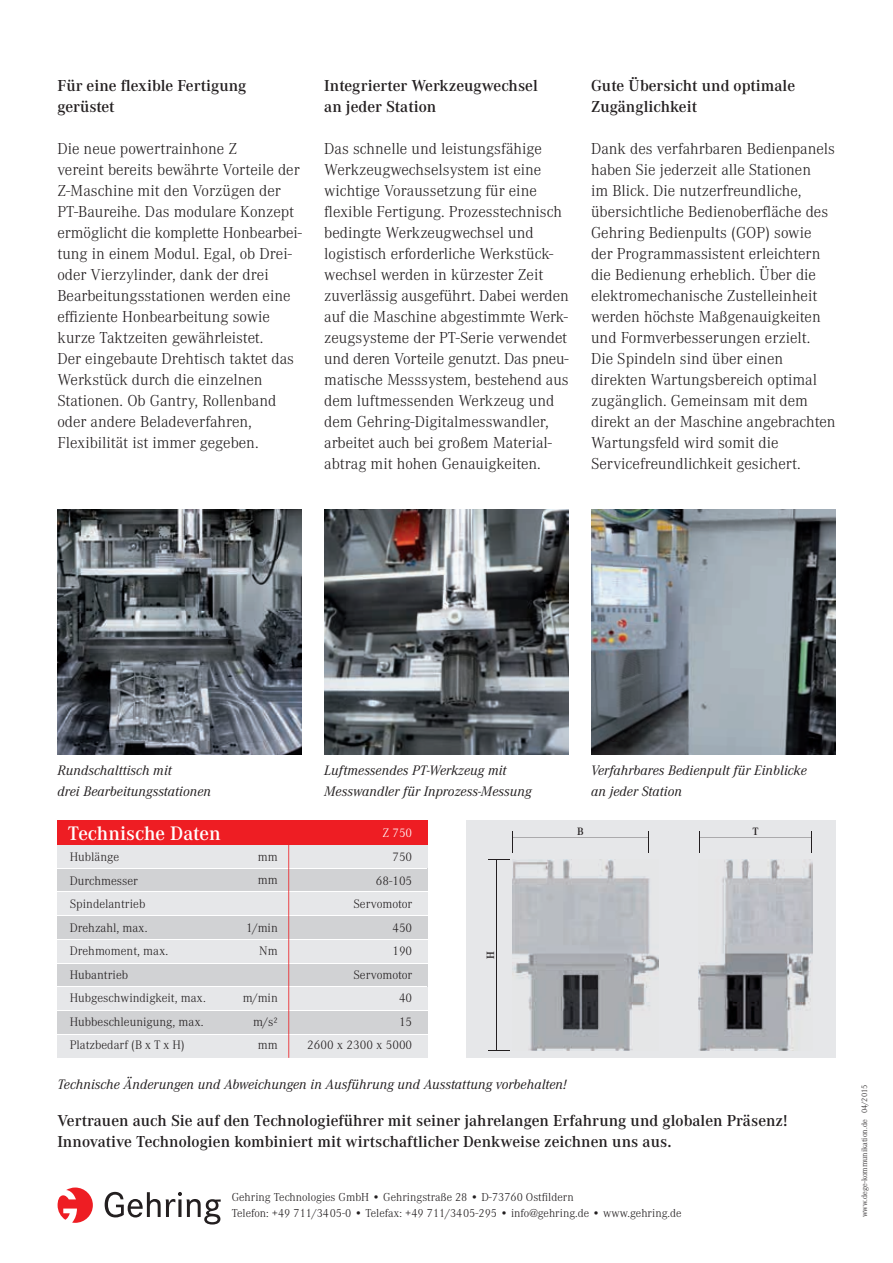
<style>
.page{position:relative;width:893px;height:1263px;background:#fff}
.page>*{position:absolute;margin:0;border:0;box-sizing:border-box;transform-origin:0 0}
.t1{font:600 20.25px "Corporate A";color:#fff}
.t2{font:300 16.5px/21px "Corporate A";color:#231f20}
.t3{font:600 16.5px/21px "Corporate A";color:#231f20}
.t4{font:italic 14.25px/21px "Corporate A";letter-spacing:.005em;color:#231f20}
.t5{font:300 12.9px/23.5px "Corporate A";color:#231f20;text-align:right}
.t6{font:300 12.9px "Corporate A";color:#fff}
.t7{font:300 12px/16.5px "Corporate A";color:#231f20}
.t8{font:600 11.1px "Corporate A";color:#231f20}
.t9{font:300 8.25px "Corporate A";color:#231f20}
</style>
<div class="page">
<div style="left:57px;top:820px;width:370px;height:25px;background:#ee1d23"></div>
<div style="left:57px;top:845px;width:370px;height:23px;background:#e6e7e9"></div>
<div style="left:57px;top:940px;width:370px;height:23px;background:#e6e7e9"></div>
<div style="left:57px;top:892px;width:370px;height:23px;background:#e6e7e9"></div>
<div style="left:57px;top:963px;width:370px;height:23px;background:#d1d2d4"></div>
<div style="left:57px;top:916px;width:370px;height:23px;background:#d1d2d4"></div>
<div style="left:57px;top:868px;width:370px;height:23px;background:#d1d2d4"></div>
<div style="left:57px;top:1011px;width:370px;height:23px;background:#d1d2d4"></div>
<div style="left:57px;top:987px;width:370px;height:23px;background:#e6e7e9"></div>
<div style="left:57px;top:1035px;width:370px;height:23px;background:#e6e7e9"></div>
<hr style="left:56px;top:868px;width:371px;height:1px;background:#fff">
<hr style="left:56px;top:963px;width:371px;height:1px;background:#fff">
<hr style="left:288px;top:837px;width:1px;height:221px;background:#ee1d23">
<svg style="left:58px;top:1187px;width:35px;height:36px"></svg>
<svg style="left:105px;top:1192px;width:116px;height:32px"></svg>
<div style="left:466px;top:820px;width:370px;height:238px;background:#e6e7e9"></div>
<hr style="left:496px;top:859px;width:1px;height:191px;background:#231f20">
<svg style="left:488px;top:859px;width:21px;height:1px"></svg>
<svg style="left:488px;top:1050px;width:21px;height:1px"></svg>
<hr style="left:512px;top:837px;width:137px;height:1px;background:#231f20">
<svg style="left:512px;top:831px;width:1px;height:21px"></svg>
<svg style="left:648px;top:831px;width:1px;height:21px"></svg>
<hr style="left:699px;top:837px;width:113px;height:1px;background:#231f20">
<svg style="left:699px;top:831px;width:1px;height:21px"></svg>
<img style="left:57px;top:509px;width:245px;height:245px">
<img style="left:324px;top:509px;width:245px;height:245px">
<img style="left:591px;top:509px;width:245px;height:245px">
<img style="left:699px;top:859px;width:113px;height:191px">
<img style="left:512px;top:859px;width:146px;height:191px">
<p class="t3" style="left:57px;top:75px;width:191px">Für eine flexible Fertigung gerüstet</p>
<p class="t2" style="left:57px;top:138px;width:246px">Die neue powertrainhone Z<br>vereint bereits bewährte Vorteile der Z-Maschine mit den Vorzügen der PT-Baureihe. Das modulare Konzept ermöglicht die komplette Honbearbei&shy;tung in einem Modul. Egal, ob Drei&shy;oder Vierzylinder, dank der drei Bearbeitungsstationen werden eine effiziente Honbearbeitung sowie kurze Taktzeiten gewährleistet.<br>Der eingebaute Drehtisch taktet das Werkstück durch die einzelnen Stationen. Ob Gantry, Rollenband oder andere Beladeverfahren, Flexibilität ist immer gegeben.</p>
<p class="t3" style="left:324px;top:75px;width:215px">Integrierter Werkzeugwechsel an jeder Station</p>
<p class="t2" style="left:324px;top:138px;width:246px">Das schnelle und leistungsfähige Werkzeugwechselsystem ist eine wichtige Voraussetzung für eine flexible Fertigung. Prozesstechnisch bedingte Werkzeugwechsel und logistisch erforderliche Werkstück&shy;wechsel werden in kürzester Zeit zuverlässig ausgeführt. Dabei werden auf die Maschine abgestimmte Werk&shy;zeugsysteme der PT-Serie verwendet und deren Vorteile genutzt. Das pneu&shy;matische Messsystem, bestehend aus dem luftmessenden Werkzeug und dem Gehring-Digitalmesswandler, arbeitet auch bei großem Material&shy;abtrag mit hohen Genauigkeiten.</p>
<p class="t3" style="left:591px;top:75px;width:206px">Gute Übersicht und optimale<br>Zugänglichkeit</p>
<p class="t2" style="left:591px;top:138px;width:246px">Dank des verfahrbaren Bedienpanels haben Sie jederzeit alle Stationen<br>im Blick. Die nutzerfreundliche, übersichtliche Bedienoberfläche des Gehring Bedienpults (GOP) sowie der Programmassistent erleichtern die Bedienung erheblich. Über die elektromechanische Zustelleinheit werden höchste Maßgenauigkeiten und Formverbesserungen erzielt.<br>Die Spindeln sind über einen direkten Wartungsbereich optimal zugänglich. Gemeinsam mit dem direkt an der Maschine angebrachten Wartungsfeld wird somit die Servicefreundlichkeit gesichert.</p>
<p class="t4" style="left:324px;top:760px;width:209px">Luftmessendes PT-Werkzeug mit<br>Messwandler für Inprozess-Messung</p>
<p class="t4" style="left:57px;top:760px;width:155px">Rundschalttisch mit<br>drei Bearbeitungsstationen</p>
<p class="t4" style="left:591px;top:760px;width:217px">Verfahrbares Bedienpult für Einblicke an jeder Station</p>
<p class="t1" style="left:68px;top:822px;width:155px">Technische Daten</p>
<p class="t5" style="left:70px;top:845px;width:137px;text-align:left">Hublänge<br>Durchmesser<br>Spindelantrieb<br>Drehzahl, max.<br>Drehmoment, max.<br>Hubantrieb<br>Hubgeschwindigkeit, max.<br>Hubbeschleunigung, max.<br>Platzbedarf (B x T x H)</p>
<p class="t6" style="left:382px;top:826px;width:31px">Z 750</p>
<p class="t5" style="left:307px;top:845px;width:107px">750<br>68-105<br>Servomotor<br>450<br>190<br>Servomotor<br>40<br>15<br>2600 x 2300 x 5000</p>
<p class="t5" style="left:258px;top:845px;width:21px;text-align:left">mm mm</p>
<p class="t5" style="left:246px;top:916px;width:33px">1/min<br>Nm</p>
<p class="t5" style="left:243px;top:986px;width:37px">m/min m/s² mm</p>
<p class="t4" style="left:57px;top:1074px;width:511px">Technische Änderungen und Abweichungen in Ausführung und Ausstattung vorbehalten!</p>
<p class="t8" style="left:484px;top:959px;width:9px;rotate:-90deg">H</p>
<p class="t8" style="left:577px;top:825px;width:8px">B</p>
<p class="t8" style="left:752px;top:825px;width:8px">T</p>
<p class="t3" style="left:57px;top:1110px;width:732px">Vertrauen auch Sie auf den Technologieführer mit seiner jahrelangen Erfahrung und globalen Präsenz!<br>Innovative Technologien kombiniert mit wirtschaftlicher Denkweise zeichnen uns aus.</p>
<p class="t7" style="left:232px;top:1189px;width:451px">Gehring Technologies GmbH • Gehringstraße 28 • D-73760 Ostfildern<br>Telefon: +49 711/3405-0 • Telefax: +49 711/3405-295 • info@gehring.de • www.gehring.de</p>
<p class="t9" style="left:860px;top:1217px;width:134px;rotate:-90deg">www.dege-kommunikation.de 04/2015</p>
</div>
